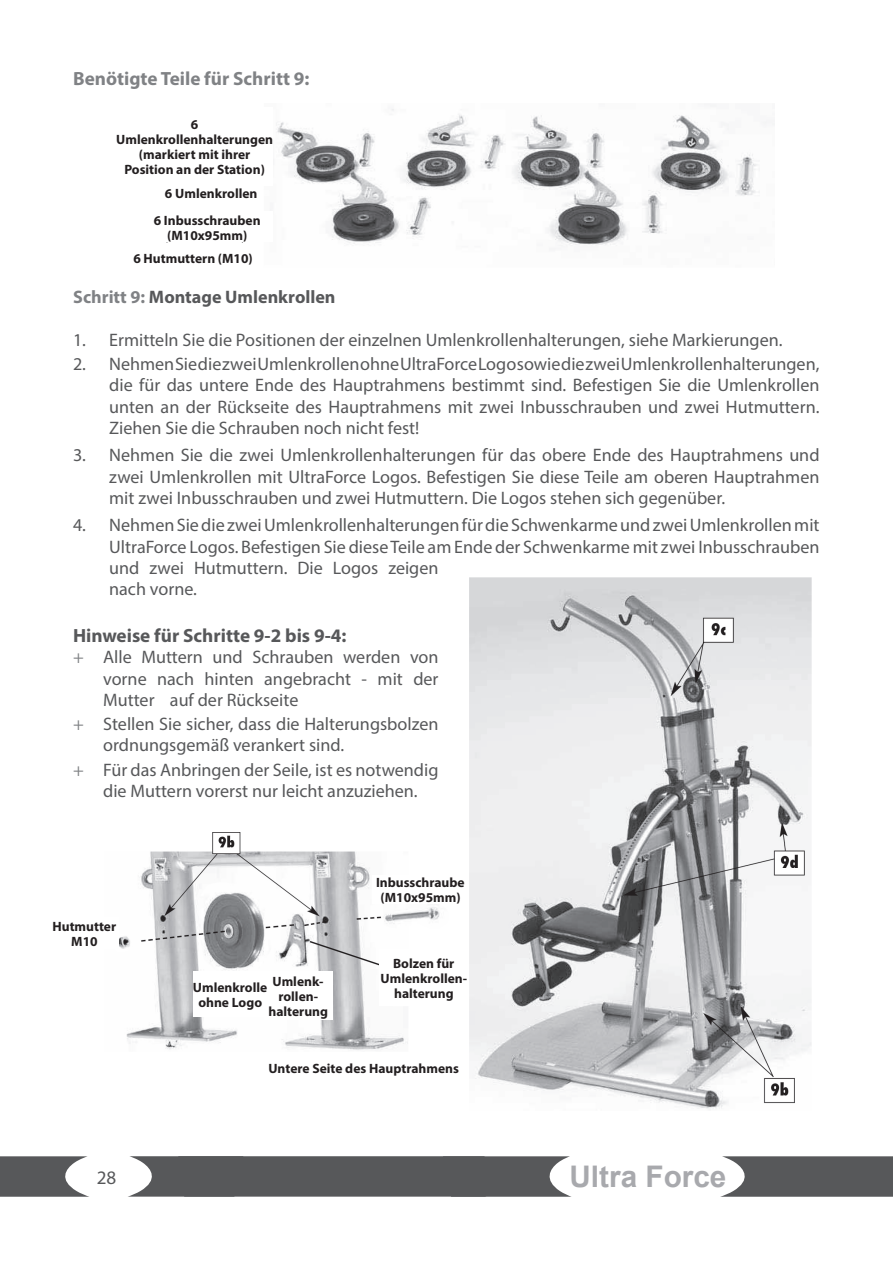
<style>
.page{position:relative;width:893px;height:1263px;background:#fff}
.page>*{position:absolute;margin:0;border:0;box-sizing:border-box;transform-origin:0 0}
.t1{font:700 29.7px "Arial";color:#a8a9ad}
.Einf__Abs{font:700 19.2px "Myriad Pro";color:#57585a}
.Einf__Abs-2{font:700 19.2px "Myriad Pro";color:#808285}
.t2{font:19.05px "Myriad Pro";color:#57585a}
.t3{font:18.15px/21.3px "Myriad Pro";color:#57585a;text-align:justify}
.t4{font:700 18.15px "Myriad Pro";color:#57585a}
.t5{font:700 13.5px/15px "Myriad Pro";color:#231f20;text-align:center}
.s1{color:#808285}
</style>
<div class="page">
<img style="left:166px;top:105px;width:609px;height:141px">
<img style="left:470px;top:578px;width:341px;height:531px">
<img style="left:119px;top:832px;width:321px;height:218px">
<svg style="left:0;top:1156px;width:89px;height:41px"></svg>
<svg style="left:720px;top:1156px;width:173px;height:41px;background:#6a6a6c"></svg>
<svg style="left:128px;top:1156px;width:444px;height:41px;background:#656667"></svg>
<div style="left:116px;top:108px;width:157px;height:78px;background:#fff"></div>
<div style="left:372px;top:875px;width:96px;height:28px;background:#fff"></div>
<div style="left:264px;top:971px;width:68px;height:49px;background:#fff"></div>
<div style="left:163px;top:185px;width:96px;height:16px;background:#fff"></div>
<div style="left:141px;top:212px;width:132px;height:30px;background:#fff"></div>
<div style="left:193px;top:971px;width:74px;height:46px;background:#fff"></div>
<div style="left:379px;top:949px;width:89px;height:57px;background:#fff"></div>
<p class="Einf__Abs-2" style="left:73px;top:66px;width:238px">Benötigte Teile für Schritt 9:</p>
<p class="t5" style="left:116px;top:117px;width:158px">6<br>Umlenkrollenhalterungen (markiert mit ihrer<br>Position an der Station)</p>
<p class="t5" style="left:165px;top:186px;width:94px">6 Umlenkrollen</p>
<p class="t5" style="left:154px;top:212px;width:108px">6 Inbusschrauben (M10x95mm)</p>
<p class="t5" style="left:133px;top:250px;width:121px">6 Hutmuttern (M10)</p>
<p class="t4" style="left:73px;top:285px;width:264px"><span class="s1">Schritt 9:</span> Montage Umlenkrollen</p>
<p class="t3" style="left:73px;top:329px;width:711px">1. Ermitteln Sie die Positionen der einzelnen Umlenkrollenhalterungen, siehe Markierungen.</p>
<p class="t3" style="left:109px;top:353px;width:712px;text-indent:-36px">2. Nehmen Sie die zwei Umlenkrollen ohne UltraForce Logo sowie die zwei Umlenkrollenhalterungen, die für das untere Ende des Hauptrahmens bestimmt sind. Befestigen Sie die Umlenkrollen unten an der Rückseite des Hauptrahmens mit zwei Inbusschrauben und zwei Hutmuttern.<br>Ziehen Sie die Schrauben noch nicht fest!</p>
<p class="t3" style="left:109px;top:444px;width:712px;text-indent:-36px">3. Nehmen Sie die zwei Umlenkrollenhalterungen für das obere Ende des Hauptrahmens und zwei Umlenkrollen mit UltraForce Logos. Befestigen Sie diese Teile am oberen Hauptrahmen mit zwei Inbusschrauben und zwei Hutmuttern. Die Logos stehen sich gegenüber.</p>
<p class="t3" style="left:109px;top:514px;width:712px;text-align:left;text-indent:-36px">4. Nehmen Sie die zwei Umlenkrollenhalterungen für die Schwenkarme und zwei Umlenkrollen mit UltraForce Logos. Befestigen Sie diese Teile am Ende der Schwenkarme mit zwei Inbusschrauben und zwei Hutmuttern. Die Logos zeigen<br>nach vorne.</p>
<p class="Einf__Abs" style="left:73px;top:623px;width:275px">Hinweise für Schritte 9-2 bis 9-4:</p>
<p class="t3" style="left:103px;top:646px;width:337px;text-indent:-30px"><span class="s1">+</span> Alle Muttern und Schrauben werden von vorne nach hinten angebracht - mit der Mutter auf der Rückseite</p>
<p class="t3" style="left:103px;top:713px;width:337px;text-indent:-30px"><span class="s1">+</span> Stellen Sie sicher, dass die Halterungsbolzen ordnungsgemäß verankert sind.</p>
<p class="t3" style="left:73px;top:759px;width:367px;text-align:center"><span class="s1">+</span> Für das Anbringen der Seile, ist es notwendig die Muttern vorerst nur leicht anzuziehen.</p>
<p class="t5" style="left:52px;top:918px;width:65px">Hutmutter<br>M10</p>
<p class="t5" style="left:268px;top:973px;width:61px">Umlenk&shy;rollen&shy;halterung</p>
<p class="t5" style="left:193px;top:979px;width:76px">Umlenkrolle ohne Logo</p>
<p class="t5" style="left:376px;top:874px;width:90px">Inbusschraube (M10x95mm)</p>
<p class="t5" style="left:381px;top:955px;width:88px">Bolzen für<br>Umlenkrollen&shy;halterung</p>
<p class="t5" style="left:268px;top:1060px;width:192px">Untere Seite des Hauptrahmens</p>
<p class="t2" style="left:97px;top:1166px;width:21px">28</p>
<h1 class="t1" style="left:569px;top:1155px;width:159px">Ultra Force</h1>
</div>
